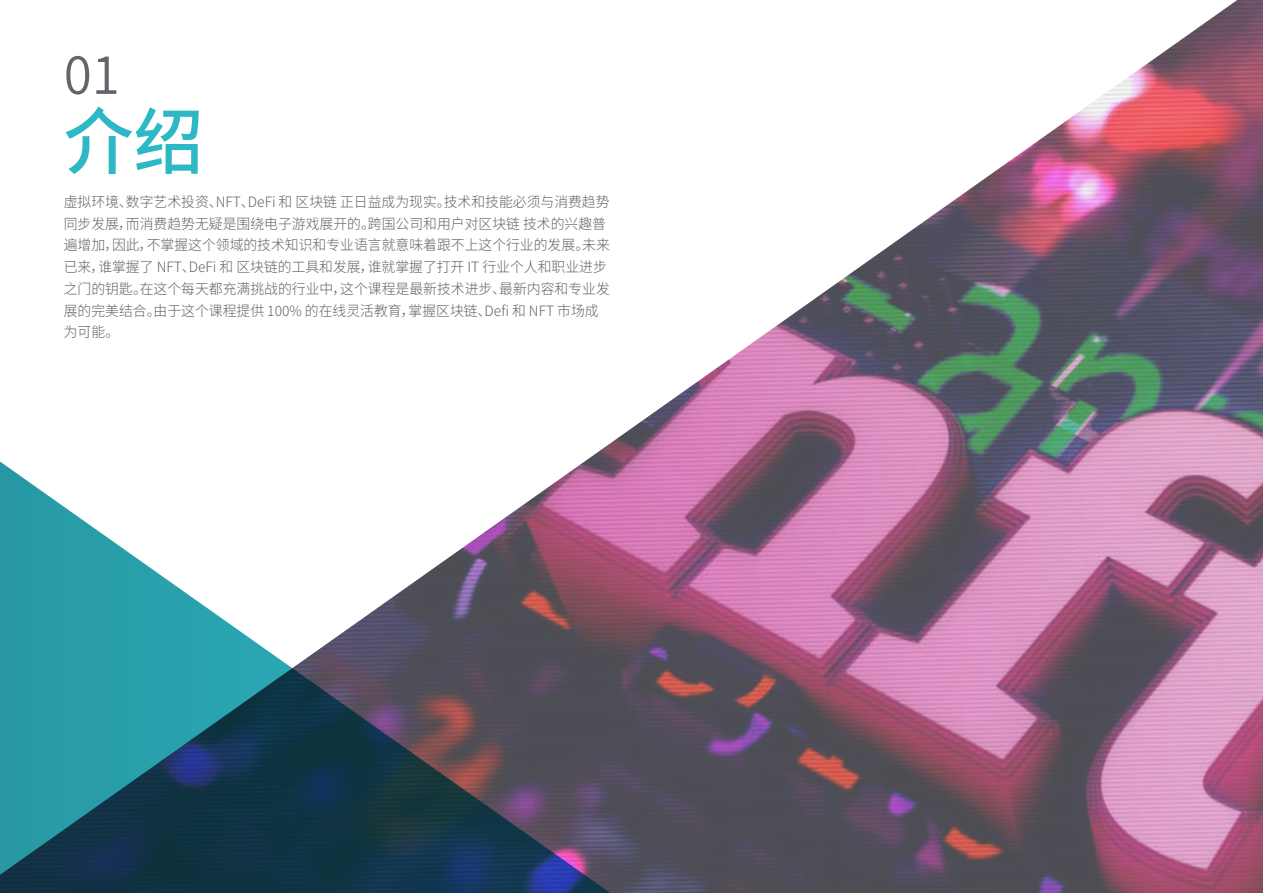
<style>
.page{position:relative;width:1263px;height:893px;background:#fff}
.page>*{position:absolute;margin:0;border:0;box-sizing:border-box;transform-origin:0 0}
.t1{font:500 72px "Source Han Sans CN";color:#2db8c5}
.t2{font:52.5px "Source Han Sans CN";color:#61646a}
.t3{font:300 14.25px/21.8px "Source Han Sans CN";color:#61646a}
</style>
<div class="page">
<img style="left:606px;top:0;width:657px;height:893px">
<svg style="left:0;top:446px;width:640px;height:447px"></svg>
<h2 class="t2" style="left:64px;top:45px;width:57px">01</h2>
<h1 class="t1" style="left:64px;top:101px;width:141px">介绍</h1>
<p class="t3" style="left:64px;top:191px;width:547px">虚拟环境、数字艺术投资、NFT、DeFi 和 区块链 正日益成为现实。技术和技能必须与消费趋势同步发展，而消费趋势无疑是围绕电子游戏展开的。跨国公司和用户对区块链 技术的兴趣普遍增加，因此，不掌握这个领域的技术知识和专业语言就意味着跟不上这个行业的发展。未来已来，谁掌握了 NFT、DeFi 和 区块链的工具和发展，谁就掌握了打开 IT 行业个人和职业进步之门的钥匙。在这个每天都充满挑战的行业中，这个课程是最新技术进步、最新内容和专业发展的完美结合。由于这个课程提供 100% 的在线灵活教育，掌握区块链、Defi 和 NFT 市场成为可能。</p>
</div>
